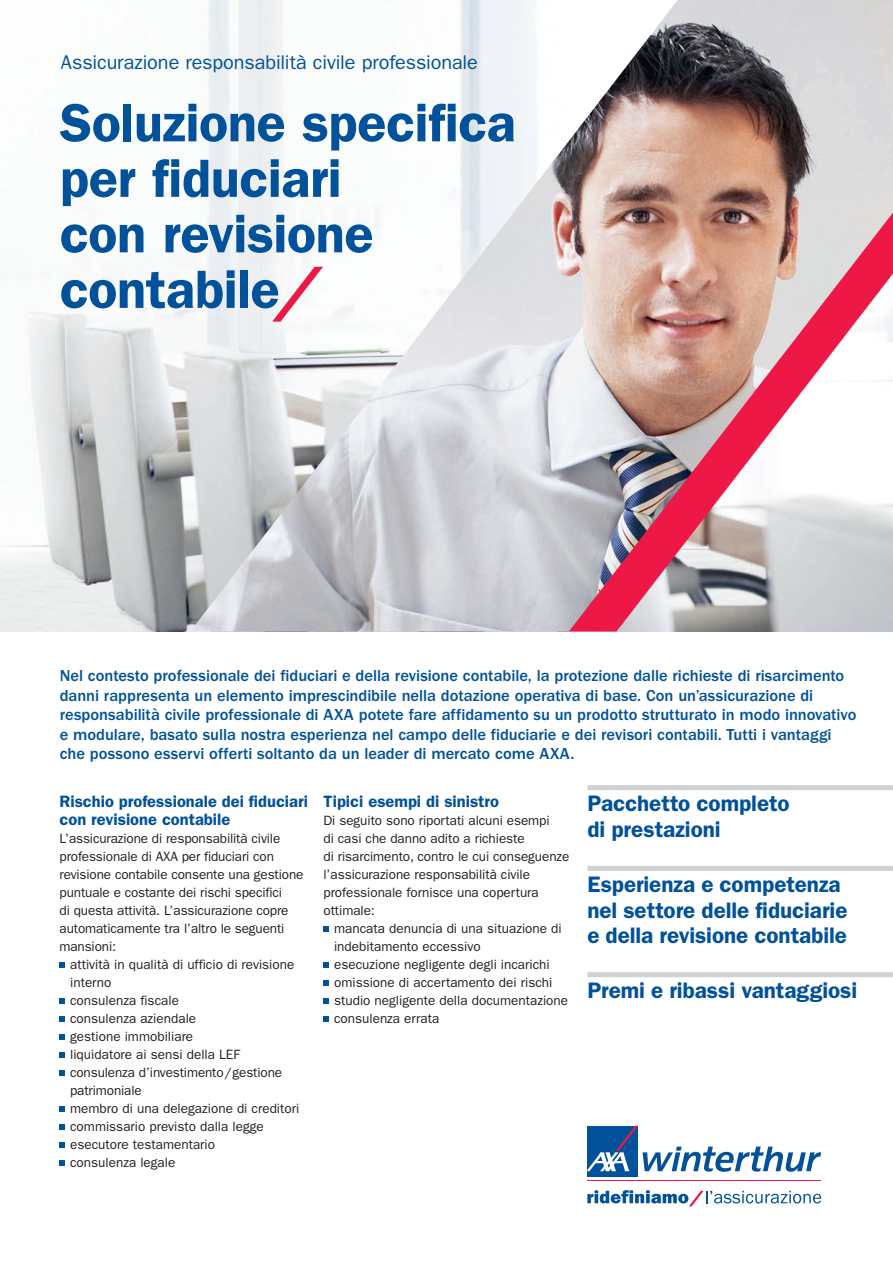
<style>
.page{position:relative;width:893px;height:1263px;background:#fff}
.page>*{position:absolute;margin:0;border:0;box-sizing:border-box;transform-origin:0 0}
.t1{font:600 54px/55.5px "ITC Franklin Gothic Std";letter-spacing:-.01em;color:#01519b}
.t2{font:600 22.5px/25.5px "ITC Franklin Gothic Std";letter-spacing:-.005em;color:#01519b}
.t3{font:19.8px "ITC Franklin Gothic Std";letter-spacing:-.005em;color:#01519b}
.t4{font:500 16.5px/19.5px "ITC Franklin Gothic Std";color:#01519b}
.t5{font:600 16.5px/18px "ITC Franklin Gothic Std";color:#01519b}
.t6{font:13.5px/18px "ITC Franklin Gothic Std";letter-spacing:-.005em;color:#231f20}
.s1{font-family:"AXA Switch";font-weight:400;color:#ed1845}
</style>
<div class="page">
<img style="left:0;top:275px;width:190px;height:356px">
<img style="left:190px;top:0;width:703px;height:631px">
<svg style="left:60px;top:962px;width:5px;height:6px"></svg>
<svg style="left:60px;top:998px;width:5px;height:6px"></svg>
<svg style="left:60px;top:1016px;width:5px;height:6px"></svg>
<svg style="left:60px;top:1034px;width:5px;height:6px"></svg>
<svg style="left:60px;top:1052px;width:5px;height:6px"></svg>
<svg style="left:60px;top:1070px;width:5px;height:6px"></svg>
<svg style="left:60px;top:1106px;width:5px;height:6px"></svg>
<svg style="left:60px;top:1124px;width:5px;height:6px"></svg>
<svg style="left:60px;top:1142px;width:5px;height:6px"></svg>
<svg style="left:60px;top:1160px;width:5px;height:6px"></svg>
<svg style="left:323px;top:926px;width:6px;height:6px"></svg>
<svg style="left:323px;top:962px;width:6px;height:6px"></svg>
<svg style="left:323px;top:980px;width:6px;height:6px"></svg>
<svg style="left:323px;top:998px;width:6px;height:6px"></svg>
<svg style="left:323px;top:1016px;width:6px;height:6px"></svg>
<div style="left:587px;top:785px;width:306px;height:5px;background:#d1d2d4"></div>
<div style="left:587px;top:866px;width:306px;height:5px;background:#d1d2d4"></div>
<div style="left:587px;top:972px;width:306px;height:5px;background:#d1d2d4"></div>
<div style="left:587px;top:1126px;width:51px;height:50px;background:#01519b"></div>
<hr style="left:587px;top:1180px;width:234px;height:1px;background:#ed1845">
<svg style="left:587px;top:1126px;width:234px;height:46px"></svg>
<svg style="left:587px;top:1190px;width:234px;height:16px"></svg>
<h3 class="t3" style="left:61px;top:51px;width:418px">Assicurazione responsabilità civile professionale</h3>
<h1 class="t1" style="left:60px;top:95px;width:457px">Soluzione specifica per fiduciari<br>con revisione contabile<span class="s1">/</span></h1>
<p class="t4" style="left:60px;top:666px;width:798px">Nel contesto professionale dei fiduciari e della revisione contabile, la protezione dalle richieste di risarcimento danni rappresenta un elemento imprescindibile nella dotazione operativa di base. Con un’assicurazione di responsabilità civile professionale di AXA potete fare affidamento su un prodotto strutturato in modo innovativo e modulare, basato sulla nostra esperienza nel campo delle fiduciarie e dei revisori contabili. Tutti i vantaggi che possono esservi offerti soltanto da un leader di mercato come AXA.</p>
<p class="t5" style="left:60px;top:793px;width:250px">Rischio professionale dei fiduciari con revisione contabile</p>
<p class="t6" style="left:60px;top:830px;width:245px">L’assicurazione di responsabilità civile professionale di AXA per fiduciari con revisione contabile consente una gestione puntuale e costante dei rischi specifici<br>di questa attività. L’assicurazione copre automaticamente tra l’altro le seguenti mansioni:</p>
<p class="t6" style="left:70px;top:956px;width:231px">attività in qualità di ufficio di revisione interno<br>consulenza fiscale<br>consulenza aziendale<br>gestione immobiliare<br>liquidatore ai sensi della LEF consulenza d’investimento/gestione patrimoniale<br>membro di una delegazione di creditori commissario previsto dalla legge esecutore testamentario<br>consulenza legale</p>
<p class="t5" style="left:323px;top:793px;width:177px">Tipici esempi di sinistro</p>
<p class="t6" style="left:323px;top:812px;width:248px">Di seguito sono riportati alcuni esempi<br>di casi che danno adito a richieste<br>di risarcimento, contro le cui conseguenze l’assicurazione responsabilità civile professionale fornisce una copertura ottimale:</p>
<p class="t6" style="left:334px;top:920px;width:236px">mancata denuncia di una situazione di indebitamento eccessivo<br>esecuzione negligente degli incarichi omissione di accertamento dei rischi studio negligente della documentazione consulenza errata</p>
<h2 class="t2" style="left:587px;top:791px;width:204px">Pacchetto completo di prestazioni</h2>
<h2 class="t2" style="left:587px;top:872px;width:262px">Esperienza e competenza nel settore delle fiduciarie e della revisione contabile</h2>
<h2 class="t2" style="left:587px;top:978px;width:271px">Premi e ribassi vantaggiosi</h2>
</div>
